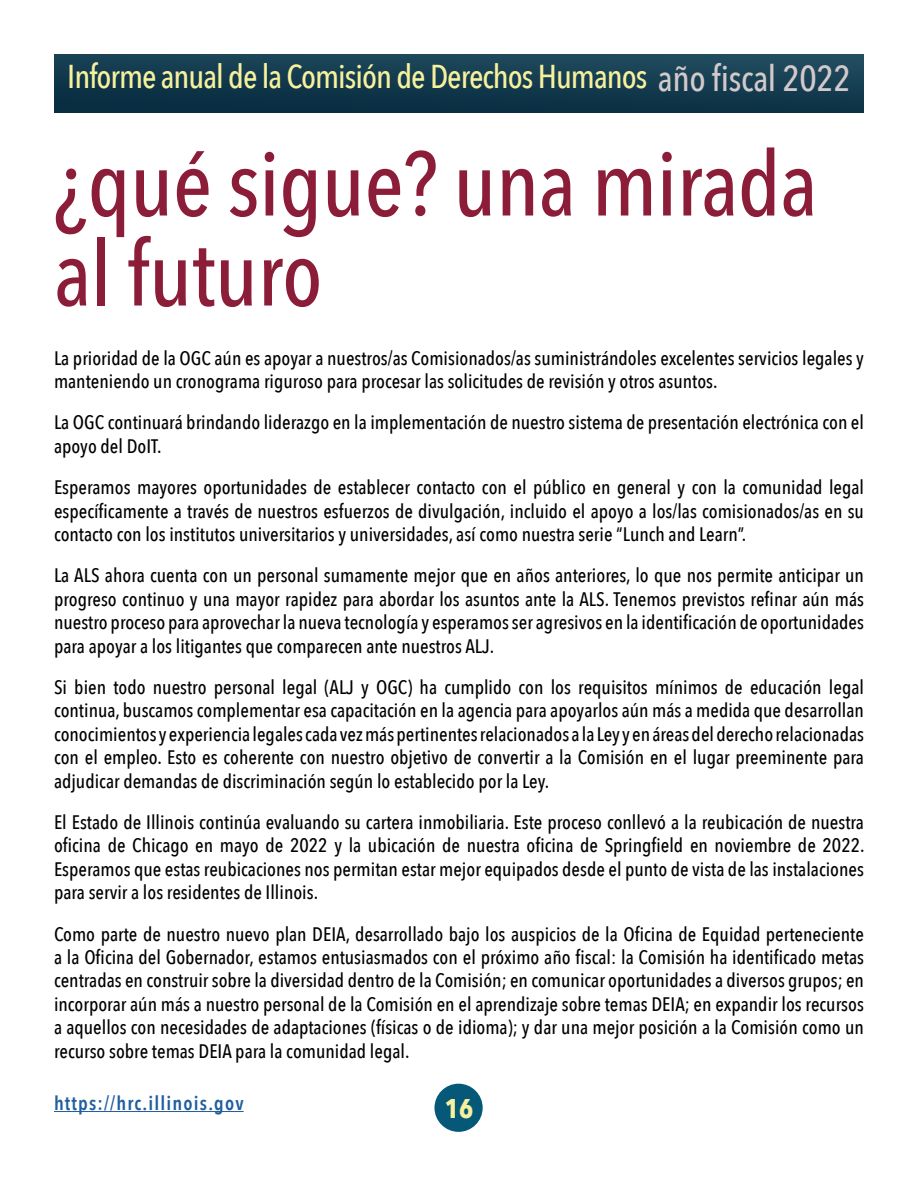
<style>
.page{position:relative;width:918px;height:1188px;background:#fff}
.page>*{position:absolute;margin:0;border:0;box-sizing:border-box;transform-origin:0 0}
.Heading{font:500 90px/90px "Avenir Next Condensed";letter-spacing:-.01em;color:#8c1d38}
.t1{font:500 33px "Avenir Next Condensed";letter-spacing:-.03em;color:#f7f19d}
.t2{font:700 27px "Avenir Next Condensed";color:#f7f19d}
.t3{font:500 19.5px/23.4px "Avenir Next Condensed";color:#000;text-align:justify}
.t4{font:600 19.5px "Avenir Next Condensed";letter-spacing:.06em;color:#215e9e}
.s1{font-size:36px;color:#d2c9ca}
</style>
<div class="page">
<div style="left:434px;top:1084px;width:49px;height:48px;background:#055877;border-radius:50%"></div>
<hr style="left:54px;top:1111px;width:190px;height:1px;background:#215e9e">
<img style="left:54px;top:54px;width:810px;height:58px">
<h2 class="t1" style="left:67px;top:56px;width:785px">Informe anual de la Comisión de Derechos Humanos <span class="s1">año fiscal 2022</span></h2>
<p class="Heading" style="left:54px;top:139px;width:765px">¿qué sigue? una mirada al futuro</p>
<p class="t3" style="left:54px;top:346px;width:812px">La prioridad de la OGC aún es apoyar a nuestros/as Comisionados/as suministrándoles excelentes servicios legales y manteniendo un cronograma riguroso para procesar las solicitudes de revisión y otros asuntos.</p>
<p class="t3" style="left:54px;top:411px;width:812px">La OGC continuará brindando liderazgo en la implementación de nuestro sistema de presentación electrónica con el apoyo del DoIT.</p>
<p class="t3" style="left:54px;top:476px;width:812px">Esperamos mayores oportunidades de establecer contacto con el público en general y con la comunidad legal específicamente a través de nuestros esfuerzos de divulgación, incluido el apoyo a los/las comisionados/as en su contacto con los institutos universitarios y universidades, así como nuestra serie “Lunch and Learn”.</p>
<p class="t3" style="left:54px;top:564px;width:812px">La ALS ahora cuenta con un personal sumamente mejor que en años anteriores, lo que nos permite anticipar un progreso continuo y una mayor rapidez para abordar los asuntos ante la ALS. Tenemos previstos refinar aún más nuestro proceso para aprovechar la nueva tecnología y esperamos ser agresivos en la identificación de oportunidades para apoyar a los litigantes que comparecen ante nuestros ALJ.</p>
<p class="t3" style="left:54px;top:675px;width:812px">Si bien todo nuestro personal legal (ALJ y OGC) ha cumplido con los requisitos mínimos de educación legal continua, buscamos complementar esa capacitación en la agencia para apoyarlos aún más a medida que desarrollan conocimientos y experiencia legales cada vez más pertinentes relacionados a la Ley y en áreas del derecho relacionadas con el empleo. Esto es coherente con nuestro objetivo de convertir a la Comisión en el lugar preeminente para adjudicar demandas de discriminación según lo establecido por la Ley.</p>
<p class="t3" style="left:54px;top:810px;width:812px">El Estado de Illinois continúa evaluando su cartera inmobiliaria. Este proceso conllevó a la reubicación de nuestra oficina de Chicago en mayo de 2022 y la ubicación de nuestra oficina de Springfield en noviembre de 2022.<br>Esperamos que estas reubicaciones nos permitan estar mejor equipados desde el punto de vista de las instalaciones para servir a los residentes de Illinois.</p>
<p class="t3" style="left:54px;top:922px;width:812px">Como parte de nuestro nuevo plan DEIA, desarrollado bajo los auspicios de la Oficina de Equidad perteneciente a la Oficina del Gobernador, estamos entusiasmados con el próximo año fiscal: la Comisión ha identificado metas centradas en construir sobre la diversidad dentro de la Comisión; en comunicar oportunidades a diversos grupos; en incorporar aún más a nuestro personal de la Comisión en el aprendizaje sobre temas DEIA; en expandir los recursos a aquellos con necesidades de adaptaciones (físicas o de idioma); y dar una mejor posición a la Comisión como un recurso sobre temas DEIA para la comunidad legal.</p>
<h3 class="t2" style="left:445px;top:1092px;width:30px">16</h3>
<p class="t4" style="left:54px;top:1086px;width:191px">https://hrc.illinois.gov</p>
</div>
